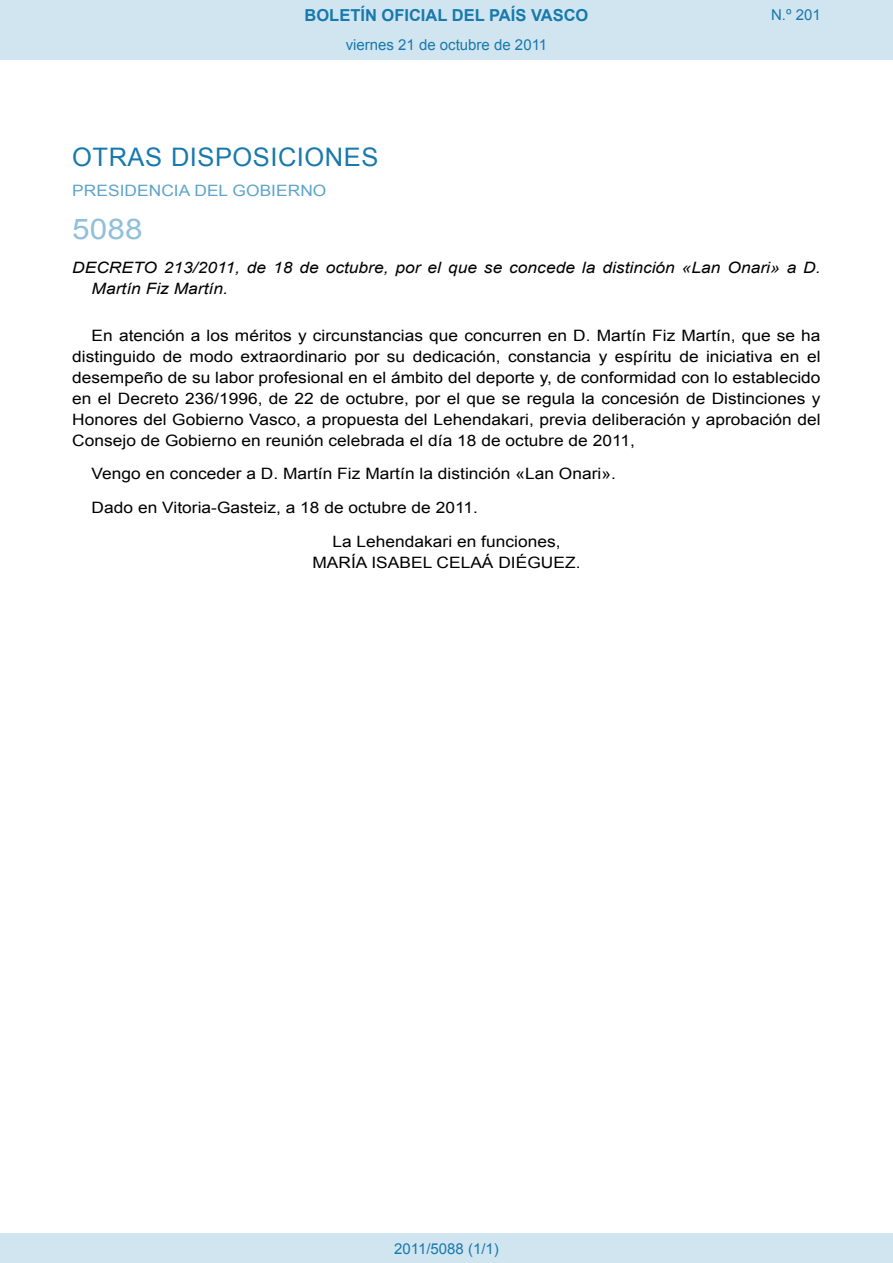
<style>
.page{position:relative;width:893px;height:1263px;background:#fff}
.page>*{position:absolute;margin:0;border:0;box-sizing:border-box;transform-origin:0 0}
.BOPVOrden{font:28.5px "Arial";color:#90c0db;scale:1.11 1}
.BOPVSeccion{font:25.5px "Arial";letter-spacing:.02em;color:#1879ad}
.t1{font:700 16.5px "Arial";color:#1879ad}
.BOPVDetalle{font:15.6px/21px "Arial";color:#000;text-align:justify;scale:1.11 1}
.BOPVTitulo{font:italic 15.6px/21px "Arial";color:#000;scale:1.11 1}
.BOPVFirmaLugFec{font:15.6px "Arial";color:#000;scale:1.11 1}
.BOPVPuestoLehen1{font:15.6px "Arial";color:#000;scale:1.11 1}
.BOPVNombreLehen1{font:15.6px "Arial";color:#000;scale:1.11 1}
.BOPVOrganismo{font:15.6px "Arial";letter-spacing:.005em;color:#5ea4ca;scale:1.11 1}
.Paginacion_Centro{font:15px "Arial";color:#1879ad}
</style>
<div class="page">
<div style="left:0;top:0;width:893px;height:60px;background:#d0e5f0"></div>
<div style="left:0;top:1233px;width:893px;height:30px;background:#d0e5f0"></div>
<p class="t1" style="left:305px;top:4px;width:285px">BOLETÍN OFICIAL DEL PAÍS VASCO</p>
<p class="Paginacion_Centro" style="left:346px;top:35px;width:203px">viernes 21 de octubre de 2011</p>
<p class="Paginacion_Centro" style="left:771px;top:5px;width:51px">N.º 201</p>
<p class="BOPVSeccion" style="left:72px;top:141px;width:308px">OTRAS DISPOSICIONES</p>
<p class="BOPVOrganismo" style="left:72px;top:181px;width:230px">PRESIDENCIA DEL GOBIERNO</p>
<p class="BOPVOrden" style="left:72px;top:211px;width:65px">5088</p>
<p class="BOPVTitulo" style="left:92px;top:257px;width:658px;text-indent:-19px">DECRETO 213/2011, de 18 de octubre, por el que se concede la distinción «Lan Onari» a D.<br>Martín Fiz Martín.</p>
<p class="BOPVDetalle" style="left:72px;top:325px;width:676px;text-indent:19px">En atención a los méritos y circunstancias que concurren en D. Martín Fiz Martín, que se ha distinguido de modo extraordinario por su dedicación, constancia y espíritu de iniciativa en el desempeño de su labor profesional en el ámbito del deporte y, de conformidad con lo establecido en el Decreto 236/1996, de 22 de octubre, por el que se regula la concesión de Distinciones y Honores del Gobierno Vasco, a propuesta del Lehendakari, previa deliberación y aprobación del Consejo de Gobierno en reunión celebrada el día 18 de octubre de 2011,</p>
<p class="BOPVDetalle" style="left:92px;top:463px;width:474px">Vengo en conceder a D. Martín Fiz Martín la distinción «Lan Onari».</p>
<p class="BOPVFirmaLugFec" style="left:92px;top:497px;width:349px">Dado en Vitoria-Gasteiz, a 18 de octubre de 2011.</p>
<p class="BOPVPuestoLehen1" style="left:332px;top:531px;width:207px">La Lehendakari en funciones,</p>
<p class="BOPVNombreLehen1" style="left:312px;top:552px;width:243px">MARÍA ISABEL CELAÁ DIÉGUEZ.</p>
<p class="Paginacion_Centro" style="left:394px;top:1238px;width:106px">2011/5088 (1/1)</p>
</div>
